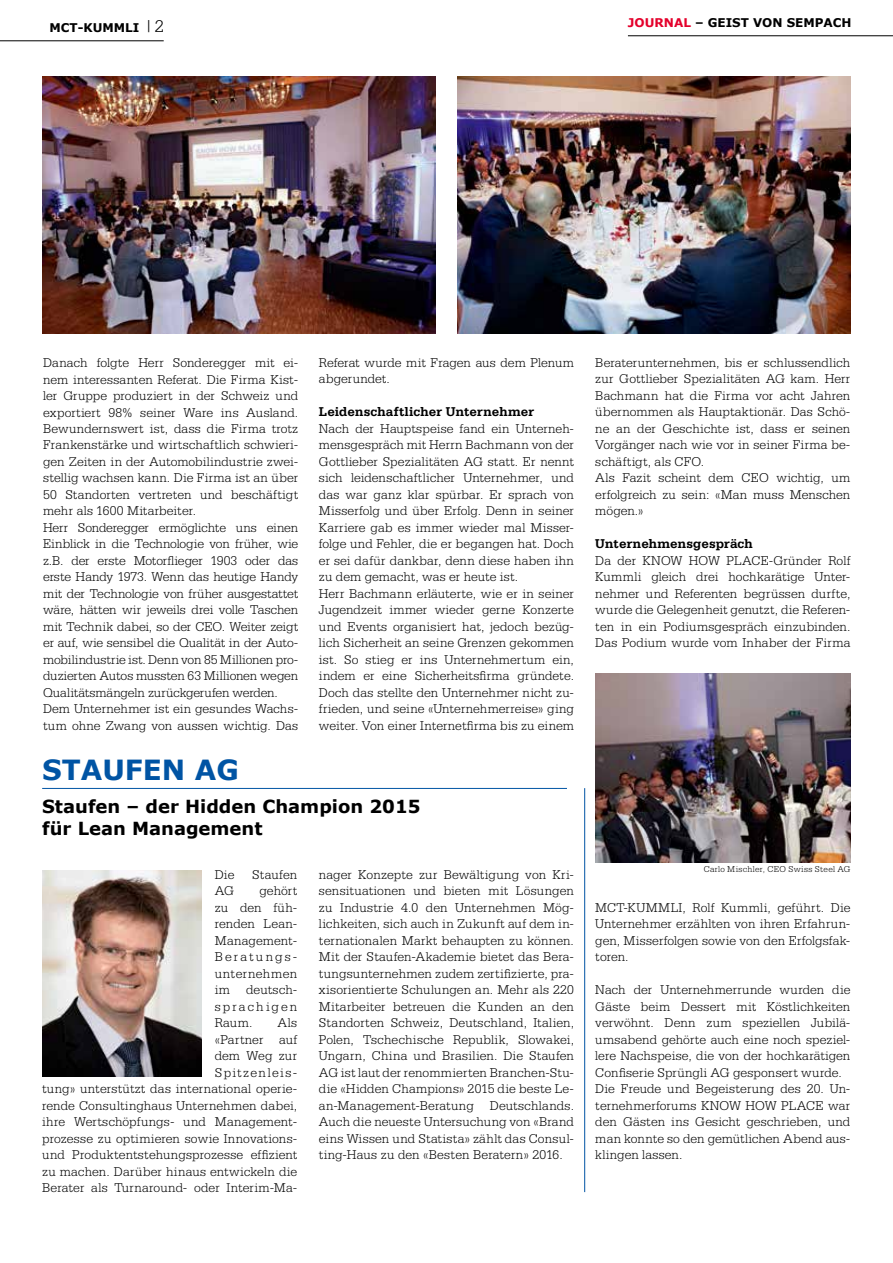
<style>
.page{position:relative;width:893px;height:1263px;background:#fff}
.page>*{position:absolute;margin:0;border:0;box-sizing:border-box;transform-origin:0 0}
.t1{font:700 27.75px "Verdana";color:#0054a4}
.t2{font:700 18px/22.5px "Verdana";color:#000}
.t3{font:300 13.5px/16.5px "Serifa";color:#000}
.t4{font:700 13.5px "Serifa";color:#000}
.t5{font:700 12px "Verdana";color:#000}
.t6{font:300 9px "Serifa";letter-spacing:.035em;color:#000}
.s1{font-family:"Serifa";font-weight:300;font-size:18px}
.s2{color:#e4002b}
</style>
<div class="page">
<hr style="left:0;top:40px;width:164px;height:1px;background:#000">
<hr style="left:628px;top:35px;width:264px;height:1px;background:#000">
<img style="left:43px;top:76px;width:393px;height:258px">
<img style="left:458px;top:76px;width:392px;height:258px">
<img style="left:595px;top:673px;width:255px;height:189px">
<hr style="left:42px;top:788px;width:525px;height:1px;background:#0054a4">
<img style="left:43px;top:870px;width:159px;height:206px">
<hr style="left:584px;top:788px;width:1px;height:404px;background:#0054a4">
<p class="t5" style="left:50px;top:20px;width:116px">MCT-KUMMLI <span class="s1">| 2</span></p>
<p class="t5" style="left:628px;top:15px;width:225px"><span class="s2">JOURNAL</span> – GEIST VON SEMPACH</p>
<p class="t3" style="left:43px;top:354px;width:257px">Danach folgte Herr Sonderegger mit ei&shy;nem interessanten Referat. Die Firma Kist&shy;ler Gruppe produziert in der Schweiz und exportiert 98% seiner Ware ins Ausland.<br>Bewundernswert ist, dass die Firma trotz Frankenstärke und wirtschaftlich schwieri&shy;gen Zeiten in der Automobilindustrie zwei&shy;stellig wachsen kann. Die Firma ist an über 50 Standorten vertreten und beschäftigt mehr als 1600 Mitarbeiter.<br>Herr Sonderegger ermöglichte uns einen Einblick in die Technologie von früher, wie z.B. der erste Motorflieger 1903 oder das erste Handy 1973. Wenn das heutige Handy mit der Technologie von früher ausgestattet wäre, hätten wir jeweils drei volle Taschen mit Technik dabei, so der CEO. Weiter zeigt er auf, wie sensibel die Qualität in der Auto&shy;mobilindustrie ist. Denn von 85 Millionen pro&shy;duzierten Autos mussten 63 Millionen wegen Qualitätsmängeln zurückgerufen werden.<br>Dem Unternehmer ist ein gesundes Wachs&shy;tum ohne Zwang von aussen wichtig. Das</p>
<p class="t3" style="left:319px;top:354px;width:257px">Referat wurde mit Fragen aus dem Plenum abgerundet.</p>
<p class="t4" style="left:319px;top:404px;width:217px">Leidenschaftlicher Unternehmer</p>
<p class="t3" style="left:319px;top:420px;width:257px">Nach der Hauptspeise fand ein Unterneh&shy;mensgespräch mit Herrn Bachmann von der Gottlieber Spezialitäten AG statt. Er nennt sich leidenschaftlicher Unternehmer, und das war ganz klar spürbar. Er sprach von Misserfolg und über Erfolg. Denn in seiner Karriere gab es immer wieder mal Misser&shy;folge und Fehler, die er begangen hat. Doch er sei dafür dankbar, denn diese haben ihn zu dem gemacht, was er heute ist.<br>Herr Bachmann erläuterte, wie er in seiner Jugendzeit immer wieder gerne Konzerte und Events organisiert hat, jedoch bezüg&shy;lich Sicherheit an seine Grenzen gekommen ist. So stieg er ins Unternehmertum ein, indem er eine Sicherheitsfirma gründete.<br>Doch das stellte den Unternehmer nicht zu&shy;frieden, und seine «Unternehmerreise» ging weiter. Von einer Internetfirma bis zu einem</p>
<h1 class="t1" style="left:42px;top:752px;width:198px">STAUFEN AG</h1>
<h2 class="t2" style="left:42px;top:794px;width:380px">Staufen – der Hidden Champion 2015 für Lean Management</h2>
<p class="t3" style="left:215px;top:866px;width:21px">Die</p>
<p class="t3" style="left:252px;top:866px;width:47px">Staufen</p>
<p class="t3" style="left:215px;top:882px;width:21px">AG</p>
<p class="t3" style="left:319px;top:866px;width:257px;text-align:justify">nager Konzepte zur Bewältigung von Kri&shy;sensituationen und bieten mit Lösungen zu Industrie 4.0 den Unternehmen Mög&shy;lichkeiten, sich auch in Zukunft auf dem in&shy;ternationalen Markt behaupten zu können.<br>Mit der Staufen-Akademie bietet das Bera&shy;tungsunternehmen zudem zertifizierte, pra&shy;xisorientierte Schulungen an. Mehr als 220<br>Mitarbeiter betreuen die Kunden an den Standorten Schweiz, Deutschland, Italien, Polen, Tschechische Republik, Slowakei, Ungarn, China und Brasilien. Die Staufen AG ist laut der renommierten Branchen-Stu&shy;die «Hidden Champions» 2015 die beste Le&shy;an-Management-Beratung Deutschlands.<br>Auch die neueste Untersuchung von «Brand eins Wissen und Statista» zählt das Consul&shy;ting-Haus zu den «Besten Beratern» 2016.</p>
<p class="t3" style="left:215px;top:882px;width:84px;text-align:justify;text-indent:45px">gehört zu den füh&shy;renden Lean-Management-Beratungs&shy;unternehmen im deutsch&shy;sprachigen Raum.</p>
<p class="t3" style="left:42px;top:1014px;width:257px;text-align:right">Als<br>«Partner auf<br>dem Weg zur<br>Spitzenleis-<br>tung» unterstützt das international operie&shy;rende Consultinghaus Unternehmen dabei, ihre Wertschöpfungs- und Management&shy;prozesse zu optimieren sowie Innovations&shy;und Produktentstehungsprozesse effizient zu machen. Darüber hinaus entwickeln die<br>Berater als Turnaround- oder Interim-Ma-</p>
<p class="t3" style="left:595px;top:354px;width:257px">Beraterunternehmen, bis er schlussendlich zur Gottlieber Spezialitäten AG kam. Herr Bachmann hat die Firma vor acht Jahren übernommen als Hauptaktionär. Das Schö&shy;ne an der Geschichte ist, dass er seinen Vorgänger nach wie vor in seiner Firma be&shy;schäftigt, als CFO.<br>Als Fazit scheint dem CEO wichtig, um erfolgreich zu sein: «Man muss Menschen mögen.»</p>
<p class="t4" style="left:595px;top:536px;width:159px">Unternehmensgespräch</p>
<p class="t3" style="left:595px;top:552px;width:257px;text-align:justify">Da der KNOW HOW PLACE-Gründer Rolf Kummli gleich drei hochkarätige Unter&shy;nehmer und Referenten begrüssen durfte, wurde die Gelegenheit genutzt, die Referen&shy;ten in ein Podiumsgespräch einzubinden.<br>Das Podium wurde vom Inhaber der Firma</p>
<p class="t6" style="left:704px;top:864px;width:148px">Carlo Mischler, CEO Swiss Steel AG</p>
<p class="t3" style="left:595px;top:899px;width:257px;text-align:justify">MCT-KUMMLI, Rolf Kummli, geführt. Die Unternehmer erzählten von ihren Erfahrun&shy;gen, Misserfolgen sowie von den Erfolgsfak&shy;toren.</p>
<p class="t3" style="left:595px;top:981px;width:257px">Nach der Unternehmerrunde wurden die Gäste beim Dessert mit Köstlichkeiten verwöhnt. Denn zum speziellen Jubilä&shy;umsabend gehörte auch eine noch speziel&shy;lere Nachspeise, die von der hochkarätigen Confiserie Sprüngli AG gesponsert wurde.<br>Die Freude und Begeisterung des 20. Un&shy;ternehmerforums KNOW HOW PLACE war den Gästen ins Gesicht geschrieben, und man konnte so den gemütlichen Abend aus&shy;klingen lassen.</p>
</div>
